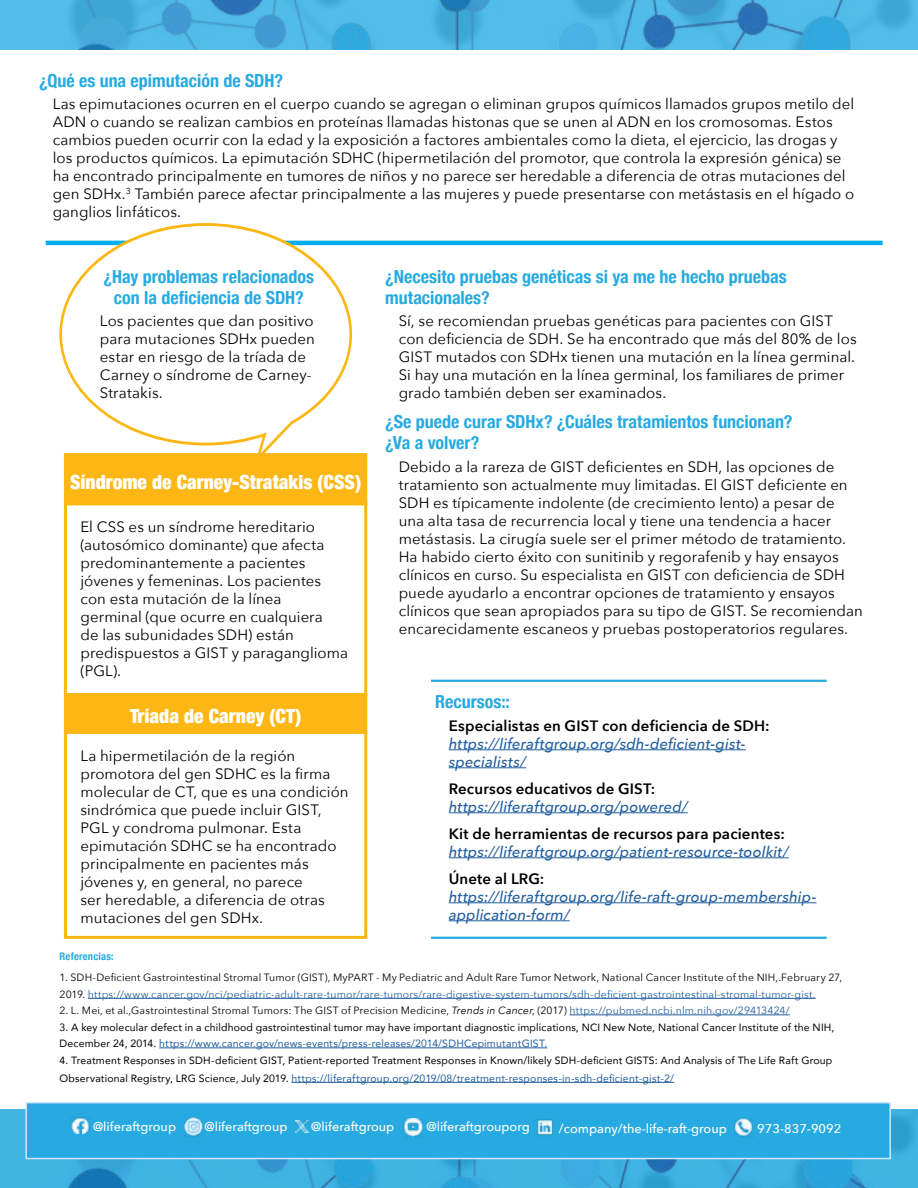
<style>
.page{position:relative;width:918px;height:1188px;background:#fff}
.page>*{position:absolute;margin:0;border:0;box-sizing:border-box;transform-origin:0 0}
.t1{font:900 condensed 19.5px "Helvetica Neue";color:#fff}
.t2{font:700 condensed 18px/21px "Helvetica Neue";color:#27aae1}
.t3{font:15px/18px "Avenir Next";letter-spacing:.005em;color:#000}
.t4{font:italic 500 15px/18px "Avenir Next";letter-spacing:.005em;color:#215e9e}
.t5{font:600 15px "Avenir Next";letter-spacing:.01em;color:#000}
.t6{font:500 12.75px "Avenir Next";color:#fff}
.t7{font:10.5px/16.5px "Avenir";letter-spacing:.015em;color:#000}
.t8{font:10.5px/16.5px "Avenir Next";letter-spacing:.015em;color:#215e9e}
.t9{font:10.5px "Avenir Next";letter-spacing:.015em;color:#000}
.t10{font:700 condensed 10.5px "Helvetica Neue";letter-spacing:.02em;color:#27aae1}
.s1{color:#000}
.s2{font-style:italic}
.s3{color:#215e9e}
</style>
<div class="page">
<img style="left:0;top:0;width:918px;height:49px">
<img style="left:0;top:1109px;width:918px;height:79px">
<div style="left:25px;top:1102px;width:866px;height:57px;background:#27aae1;border:2px solid #d3e6f7"></div>
<img style="left:71px;top:1117px;width:19px;height:17px">
<img style="left:184px;top:1117px;width:20px;height:20px">
<img style="left:535px;top:1119px;width:19px;height:20px">
<img style="left:403px;top:1118px;width:20px;height:21px">
<img style="left:734px;top:1117px;width:20px;height:20px">
<hr style="left:46px;top:241px;width:837px;height:4px;background:#00aeef">
<hr style="left:88px;top:998px;width:728px;height:1px;background:#215e9e">
<hr style="left:570px;top:1015px;width:220px;height:1px;background:#215e9e">
<hr style="left:159px;top:1048px;width:388px;height:1px;background:#215e9e">
<hr style="left:291px;top:1082px;width:383px;height:1px;background:#215e9e">
<div style="left:65px;top:455px;width:301px;height:49px;background:#fdb714"></div>
<div style="left:64px;top:453px;width:303px;height:52px;border:3px solid #fdb714"></div>
<div style="left:64px;top:502px;width:303px;height:194px;border:3px solid #fdb714"></div>
<div style="left:65px;top:695px;width:301px;height:37px;background:#fdb714"></div>
<div style="left:64px;top:693px;width:303px;height:41px;border:3px solid #fdb714"></div>
<div style="left:64px;top:731px;width:303px;height:208px;border:3px solid #fdb714"></div>
<hr style="left:431px;top:680px;width:396px;height:2px;background:#27aae1">
<hr style="left:431px;top:937px;width:396px;height:2px;background:#27aae1">
<hr style="left:449px;top:749px;width:297px;height:1px;background:#215e9e">
<hr style="left:449px;top:767px;width:77px;height:1px;background:#215e9e">
<hr style="left:449px;top:812px;width:239px;height:1px;background:#215e9e">
<hr style="left:449px;top:857px;width:340px;height:1px;background:#215e9e">
<hr style="left:449px;top:902px;width:367px;height:1px;background:#215e9e">
<hr style="left:449px;top:920px;width:121px;height:1px;background:#215e9e">
<svg style="left:58px;top:223px;width:295px;height:241px"></svg>
<svg style="left:296px;top:1120px;width:12px;height:13px"></svg>
<p class="t2" style="left:39px;top:69px;width:245px">¿Qué es una epimutación de SDH?</p>
<p class="t3" style="left:53px;top:95px;width:803px">Las epimutaciones ocurren en el cuerpo cuando se agregan o eliminan grupos químicos llamados grupos metilo del ADN o cuando se realizan cambios en proteínas llamadas histonas que se unen al ADN en los cromosomas. Estos cambios pueden ocurrir con la edad y la exposición a factores ambientales como la dieta, el ejercicio, las drogas y los productos químicos. La epimutación SDHC (hipermetilación del promotor, que controla la expresión génica) se ha encontrado principalmente en tumores de niños y no parece ser heredable a diferencia de otras mutaciones del gen SDHx.<sup>3</sup> También parece afectar principalmente a las mujeres y puede presentarse con metástasis en el hígado o ganglios linfáticos.</p>
<p class="t2" style="left:104px;top:264px;width:212px;text-align:center">¿Hay problemas relacionados con la deficiencia de SDH?</p>
<p class="t3" style="left:100px;top:311px;width:217px">Los pacientes que dan positivo para mutaciones SDHx pueden estar en riesgo de la tríada de<br>Carney o síndrome de Carney-<br>Stratakis.</p>
<h1 class="t1" style="left:70px;top:466px;width:293px">Síndrome de Carney-Stratakis (CSS)</h1>
<p class="t3" style="left:80px;top:518px;width:269px">El CSS es un síndrome hereditario (autosómico dominante) que afecta predominantemente a pacientes jóvenes y femeninas. Los pacientes con esta mutación de la línea<br>germinal (que ocurre en cualquiera<br>de las subunidades SDH) están predispuestos a GIST y paraganglioma (PGL).</p>
<h1 class="t1" style="left:130px;top:700px;width:173px">Tríada de Carney (CT)</h1>
<p class="t3" style="left:80px;top:747px;width:270px">La hipermetilación de la región promotora del gen SDHC es la firma molecular de CT, que es una condición sindrómica que puede incluir GIST,<br>PGL y condroma pulmonar. Esta epimutación SDHC se ha encontrado principalmente en pacientes más jóvenes y, en general, no parece<br>ser heredable, a diferencia de otras mutaciones del gen SDHx.</p>
<p class="t2" style="left:385px;top:264px;width:403px">¿Necesito pruebas genéticas si ya me he hecho pruebas mutacionales?</p>
<p class="t3" style="left:399px;top:311px;width:459px">Sí, se recomiendan pruebas genéticas para pacientes con GIST con deficiencia de SDH. Se ha encontrado que más del 80% de los GIST mutados con SDHx tienen una mutación en la línea germinal.<br>Si hay una mutación en la línea germinal, los familiares de primer grado también deben ser examinados.</p>
<p class="t2" style="left:385px;top:410px;width:409px">¿Se puede curar SDHx? ¿Cuáles tratamientos funcionan? ¿Va a volver?</p>
<p class="t3" style="left:399px;top:457px;width:466px">Debido a la rareza de GIST deficientes en SDH, las opciones de tratamiento son actualmente muy limitadas. El GIST deficiente en SDH es típicamente indolente (de crecimiento lento) a pesar de una alta tasa de recurrencia local y tiene una tendencia a hacer metástasis. La cirugía suele ser el primer método de tratamiento.<br>Ha habido cierto éxito con sunitinib y regorafenib y hay ensayos clínicos en curso. Su especialista en GIST con deficiencia de SDH puede ayudarlo a encontrar opciones de tratamiento y ensayos clínicos que sean apropiados para su tipo de GIST. Se recomiendan encarecidamente escaneos y pruebas postoperatorios regulares.</p>
<p class="t2" style="left:435px;top:690px;width:76px">Recursos::</p>
<p class="t5" style="left:449px;top:713px;width:323px">Especialistas en GIST con deficiencia de SDH:</p>
<p class="t4" style="left:449px;top:734px;width:299px">https://liferaftgroup.org/sdh-deficient-gist&shy;specialists/</p>
<p class="t5" style="left:449px;top:776px;width:208px">Recursos educativos de GIST:</p>
<p class="t4" style="left:449px;top:797px;width:241px">https://liferaftgroup.org/powered/</p>
<p class="t5" style="left:449px;top:821px;width:338px">Kit de herramientas de recursos para pacientes:</p>
<p class="t4" style="left:449px;top:842px;width:342px">https://liferaftgroup.org/patient-resource-toolkit/</p>
<p class="t5" style="left:449px;top:866px;width:97px">Únete al LRG:</p>
<p class="t4" style="left:449px;top:887px;width:369px">https://liferaftgroup.org/life-raft-group-membership&shy;application-form/</p>
<p class="t10" style="left:60px;top:948px;width:56px">Referencias:</p>
<p class="t8" style="left:60px;top:969px;width:784px"><span class="s1">1. SDH-Deficient Gastrointestinal Stromal Tumor (GIST), MyPART - My Pediatric and Adult Rare Tumor Network, National Cancer Institute of the NIH,.February 27,<br>2019.</span> https://www.cancer.gov/nci/pediatric-adult-rare-tumor/rare-tumors/rare-digestive-system-tumors/sdh-deficient-gastrointestinal-stromal-tumor-gist.</p>
<p class="t9" style="left:60px;top:1002px;width:732px">2. L. Mei, et al.,Gastrointestinal Stromal Tumors: The GIST of Precision Medicine, <span class="s2">Trends in Cancer</span>, (2017) <span class="s3">https://pubmed.ncbi.nlm.nih.gov/29413424/</span></p>
<p class="t7" style="left:60px;top:1018px;width:776px">3. A key molecular defect in a childhood gastrointestinal tumor may have important diagnostic implications, NCI New Note, National Cancer Institute of the NIH,<br>December 24, 2014. <span class="s3">https://www.cancer.gov/news-events/press-releases/2014/SDHCepimutantGIST.</span></p>
<p class="t7" style="left:60px;top:1051px;width:774px;line-height:18px">4. Treatment Responses in SDH-deficient GIST, Patient-reported Treatment Responses in Known/likely SDH-deficient GISTS: And Analysis of The Life Raft Group<br>Observational Registry, LRG Science, July 2019. <span class="s3">https://liferaftgroup.org/2019/08/treatment-responses-in-sdh-deficient-gist-2/</span></p>
<p class="t6" style="left:93px;top:1116px;width:85px">@liferaftgroup</p>
<p class="t6" style="left:204px;top:1116px;width:85px">@liferaftgroup</p>
<p class="t6" style="left:311px;top:1116px;width:85px">@liferaftgroup</p>
<p class="t6" style="left:427px;top:1116px;width:105px">@liferaftgrouporg</p>
<p class="t6" style="left:559px;top:1118px;width:170px">/company/the-life-raft-group</p>
<p class="t6" style="left:757px;top:1118px;width:86px">973-837-9092</p>
</div>
